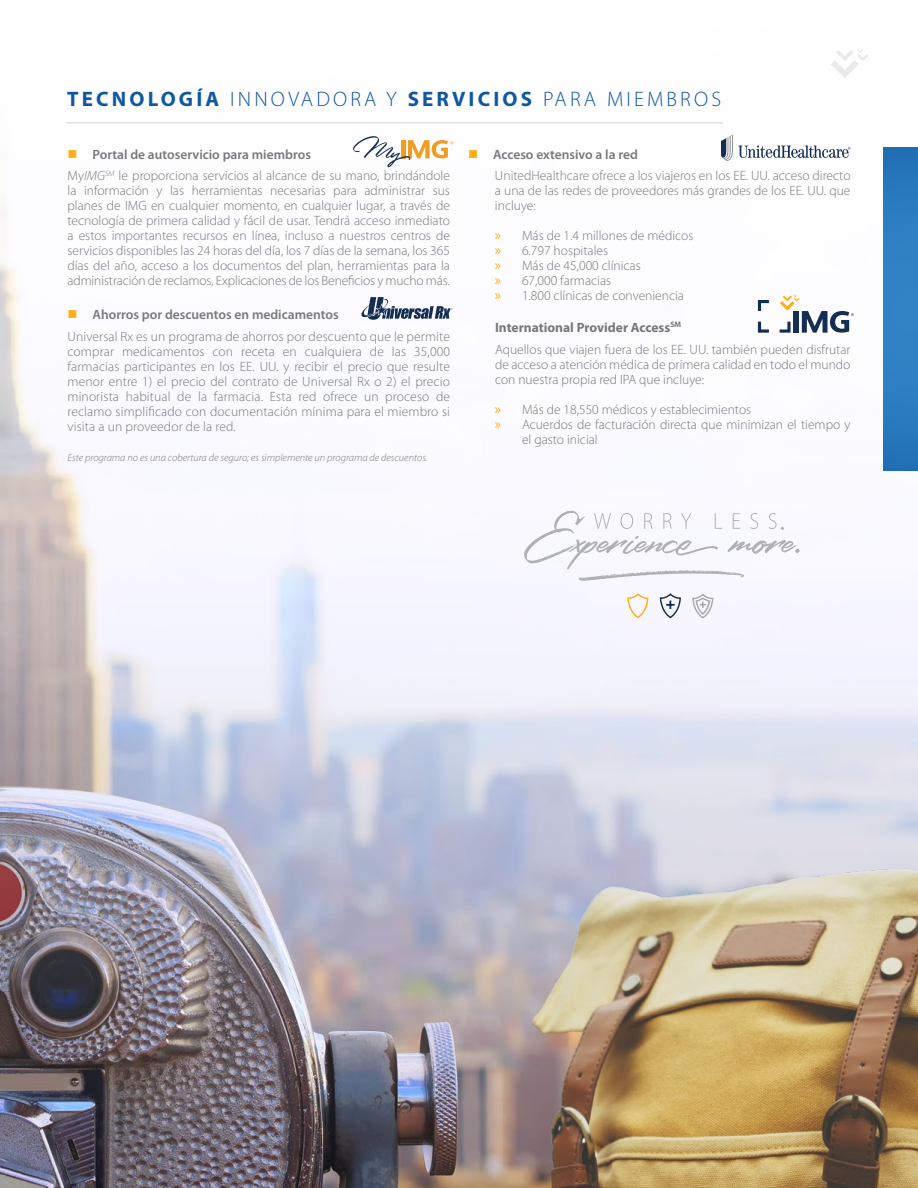
<style>
.page{position:relative;width:918px;height:1188px;background:#fff}
.page>*{position:absolute;margin:0;border:0;box-sizing:border-box;transform-origin:0 0}
.t1{font:300 21px "Myriad Pro";letter-spacing:.15em;color:#1057a2}
.t2{font:300 13.5px/15px "Myriad Pro";color:#77787b}
.t3{font:italic 300 10.5px "Myriad Pro";color:#77787b}
.s1{font-weight:700}
.s2{color:#fcaf17}
.s3{font-weight:600}
.s4{font-style:italic}
.s5{font-weight:400;font-size:15px;color:#fcaf17}
</style>
<div class="page">
<img style="left:0;top:134px;width:918px;height:1054px">
<img style="left:439px;top:795px;width:479px;height:393px">
<div style="left:883px;top:147px;width:35px;height:323px;background:linear-gradient(to bottom,#2b7dc0,#2b7dc0)"></div>
<svg style="left:831px;top:49px;width:37px;height:29px"></svg>
<hr style="left:66px;top:122px;width:657px;height:2px;background:#c7c5c4">
<svg style="left:524px;top:511px;width:278px;height:109px"></svg>
<svg style="left:721px;top:135px;width:130px;height:26px"></svg>
<svg style="left:353px;top:136px;width:100px;height:31px"></svg>
<svg style="left:361px;top:297px;width:92px;height:23px"></svg>
<svg style="left:758px;top:300px;width:11px;height:11px"></svg>
<svg style="left:758px;top:322px;width:11px;height:11px"></svg>
<svg style="left:780px;top:295px;width:74px;height:38px"></svg>
<h1 class="t1" style="left:67px;top:88px;width:656px"><span class="s1">TECNOLOGÍA</span> INNOVADORA Y <span class="s1">SERVICIOS</span> PARA MIEMBROS</h1>
<p class="t2" style="left:67px;top:144px;width:384px;line-height:21.8px"><span class="s2">■</span> <span class="s3">Portal de autoservicio para miembros<br></span>My<span class="s4">IMG</span><sup>SM</sup> le proporciona servicios al alcance de su mano, brindándole</p>
<p class="t2" style="left:67px;top:184px;width:384px;text-align:justify">la información y las herramientas necesarias para administrar sus planes de IMG en cualquier momento, en cualquier lugar, a través de tecnología de primera calidad y fácil de usar. Tendrá acceso inmediato a estos importantes recursos en línea, incluso a nuestros centros de servicios disponibles las 24 horas del día, los 7 días de la semana, los 365 días del año, acceso a los documentos del plan, herramientas para la administración de reclamos, Explicaciones de los Beneficios y mucho más.</p>
<p class="t2" style="left:67px;top:304px;width:384px;line-height:21.8px"><span class="s2">■</span> <span class="s3">Ahorros por descuentos en medicamentos<br></span>Universal Rx es un programa de ahorros por descuento que le permite</p>
<p class="t2" style="left:67px;top:344px;width:384px;text-align:justify">comprar medicamentos con receta en cualquiera de las 35,000 farmacias participantes en los EE. UU. y recibir el precio que resulte menor entre 1) el precio del contrato de Universal Rx o 2) el precio minorista habitual de la farmacia. Esta red ofrece un proceso de reclamo simplificado con documentación mínima para el miembro si visita a un proveedor de la red.</p>
<p class="t3" style="left:68px;top:452px;width:362px">Este programa no es una cobertura de seguro; es simplemente un programa de descuentos.</p>
<p class="t2" style="left:495px;top:144px;width:357px;line-height:21.8px;text-indent:-27px"><span class="s2">■</span> <span class="s3">Acceso extensivo a la red<br></span>UnitedHealthcare ofrece a los viajeros en los EE. UU. acceso directo</p>
<p class="t2" style="left:495px;top:184px;width:357px">a una de las redes de proveedores más grandes de los EE. UU. que incluye:</p>
<p class="t2" style="left:495px;top:229px;width:200px"><span class="s5">»</span> Más de 1.4 millones de médicos <span class="s5">»</span> 6.797 hospitales<br><span class="s5">»</span> Más de 45,000 clínicas<br><span class="s5">»</span> 67,000 farmacias<br><span class="s5">»</span> 1.800 clínicas de conveniencia</p>
<p class="t2" style="left:495px;top:317px;width:357px;line-height:21.8px"><span class="s1">International Provider Access</span><sup>SM<br></sup>Aquellos que viajen fuera de los EE. UU. también pueden disfrutar</p>
<p class="t2" style="left:495px;top:357px;width:357px">de acceso a atención médica de primera calidad en todo el mundo con nuestra propia red IPA que incluye:</p>
<p class="t2" style="left:495px;top:402px;width:258px"><span class="s5">»</span> Más de 18,550 médicos y establecimientos</p>
<p class="t2" style="left:495px;top:417px;width:357px"><span class="s5">»</span> Acuerdos de facturación directa que minimizan el tiempo y</p>
<p class="t2" style="left:522px;top:432px;width:77px">el gasto inicial</p>
</div>
